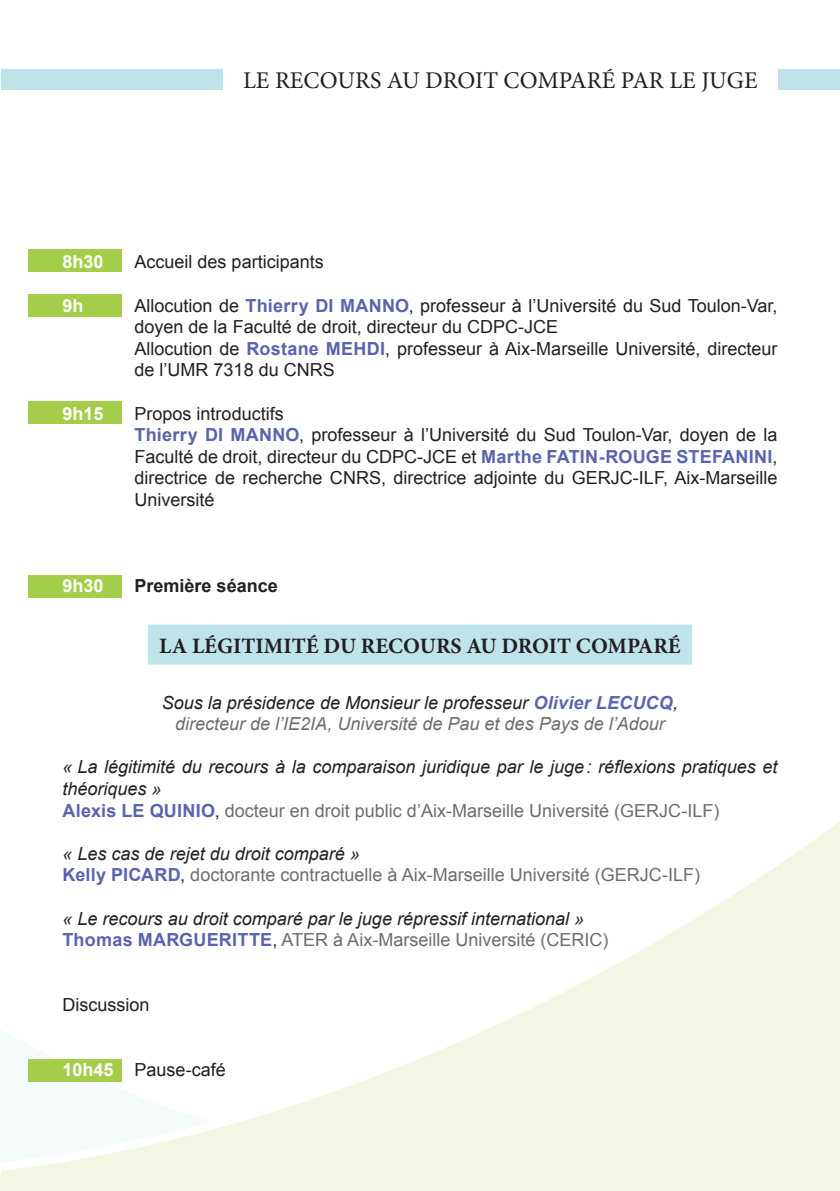
<style>
.page{position:relative;width:840px;height:1191px;background:#fff}
.page>*{position:absolute;margin:0;border:0;box-sizing:border-box;transform-origin:0 0}
.t1{font:24px "Minion Pro";color:#231f20}
.t2{font:700 22px "Minion Pro";color:#231f20}
.t3{font:18px/21.6px "Arial";color:#231f20}
.t4{font:italic 18px/21.6px "Arial";color:#231f20}
.t5{font:italic 18px/21.6px "Arial";color:#6c6d70;text-align:center}
.t6{font:18px/21.6px "Arial";color:#6c6d70}
.t7{font:700 18px "Arial";color:#fff}
.t8{font:700 18px "Arial";color:#231f20}
.s1{font-weight:700;color:#5a64ae}
.s2{color:#231f20}
.s3{font-weight:700;font-style:normal;color:#5a64ae}
.s4{font-style:normal}
.s5{font-style:normal;color:#6c6d70}
.s6{font-style:italic;color:#231f20}
.s7{font-weight:700;color:#fff}
</style>
<div class="page">
<div style="left:1px;top:69px;width:838px;height:21px;background:#bee4ea"></div>
<svg style="left:0;top:822px;width:839px;height:369px"></svg>
<div style="left:28px;top:249px;width:93px;height:22px;background:#a4ce4a"></div>
<div style="left:28px;top:294px;width:93px;height:23px;background:#a4ce4a"></div>
<div style="left:28px;top:401px;width:93px;height:22px;background:#a4ce4a"></div>
<div style="left:28px;top:575px;width:93px;height:22px;background:#a4ce4a"></div>
<div style="left:28px;top:1058px;width:93px;height:23px;background:#a4ce4a"></div>
<div style="left:148px;top:624px;width:543px;height:40px;background:#bee4ea"></div>
<div style="left:223px;top:62px;width:554px;height:35px;background:#fff"></div>
<h1 class="t1" style="left:243px;top:65px;width:516px">LE RECOURS AU DROIT COMPARÉ PAR LE JUGE</h1>
<p class="t7" style="left:62px;top:250px;width:43px">8h30</p>
<p class="t3" style="left:134px;top:251px;width:191px">Accueil des participants</p>
<p class="t7" style="left:62px;top:293px;width:23px">9h</p>
<p class="t3" style="left:134px;top:294px;width:644px">Allocution de <span class="s1">Thierry DI MANNO</span>, professeur à l’Université du Sud Toulon-Var, doyen de la Faculté de droit, directeur du CDPC-JCE<br>Allocution de <span class="s1">Rostane MEHDI</span>, professeur à Aix-Marseille Université, directeur de l’UMR 7318 du CNRS</p>
<p class="t7" style="left:62px;top:401px;width:43px">9h15</p>
<p class="t3" style="left:134px;top:402px;width:644px">Propos introductifs<br><span class="s1">Thierry DI MANNO</span>, professeur à l’Université du Sud Toulon-Var, doyen de la Faculté de droit, directeur du CDPC-JCE et <span class="s1">Marthe FATIN-ROUGE STEFANINI</span>, directrice de recherche CNRS, directrice adjointe du GERJC-ILF, Aix-Marseille Université</p>
<p class="t7" style="left:62px;top:574px;width:43px">9h30</p>
<p class="t8" style="left:134px;top:574px;width:145px">Première séance</p>
<p class="t2" style="left:159px;top:630px;width:522px">LA LÉGITIMITÉ DU RECOURS AU DROIT COMPARÉ</p>
<p class="t5" style="left:162px;top:691px;width:517px"><span class="s2">Sous la présidence de Monsieur le professeur</span> <span class="s1">Olivier LECUCQ</span><span class="s2">, </span>directeur de l’IE2IA, Université de Pau et des Pays de l’Adour</p>
<p class="t4" style="left:62px;top:756px;width:716px">« La légitimité du recours à la comparaison juridique par le juge: réflexions pratiques et théoriques »<br><span class="s3">Alexis LE QUINIO</span><span class="s4">,</span> <span class="s5">docteur en droit public d’Aix-Marseille Université (GERJC-ILF)</span></p>
<p class="t6" style="left:62px;top:843px;width:638px"><span class="s6">« Les cas de rejet du droit comparé »<br></span><span class="s1">Kelly PICARD</span><span class="s2">,</span> doctorante contractuelle à Aix-Marseille Université (GERJC-ILF)</p>
<p class="t4" style="left:62px;top:907px;width:547px">« Le recours au droit comparé par le juge répressif international »<br><span class="s3">Thomas MARGUERITTE</span><span class="s4">,</span> <span class="s5">ATER à Aix-Marseille Université (CERIC)</span></p>
<p class="t3" style="left:62px;top:994px;width:89px">Discussion</p>
<p class="t3" style="left:62px;top:1059px;width:165px"><span class="s7">10h45</span> Pause-café</p>
</div>
